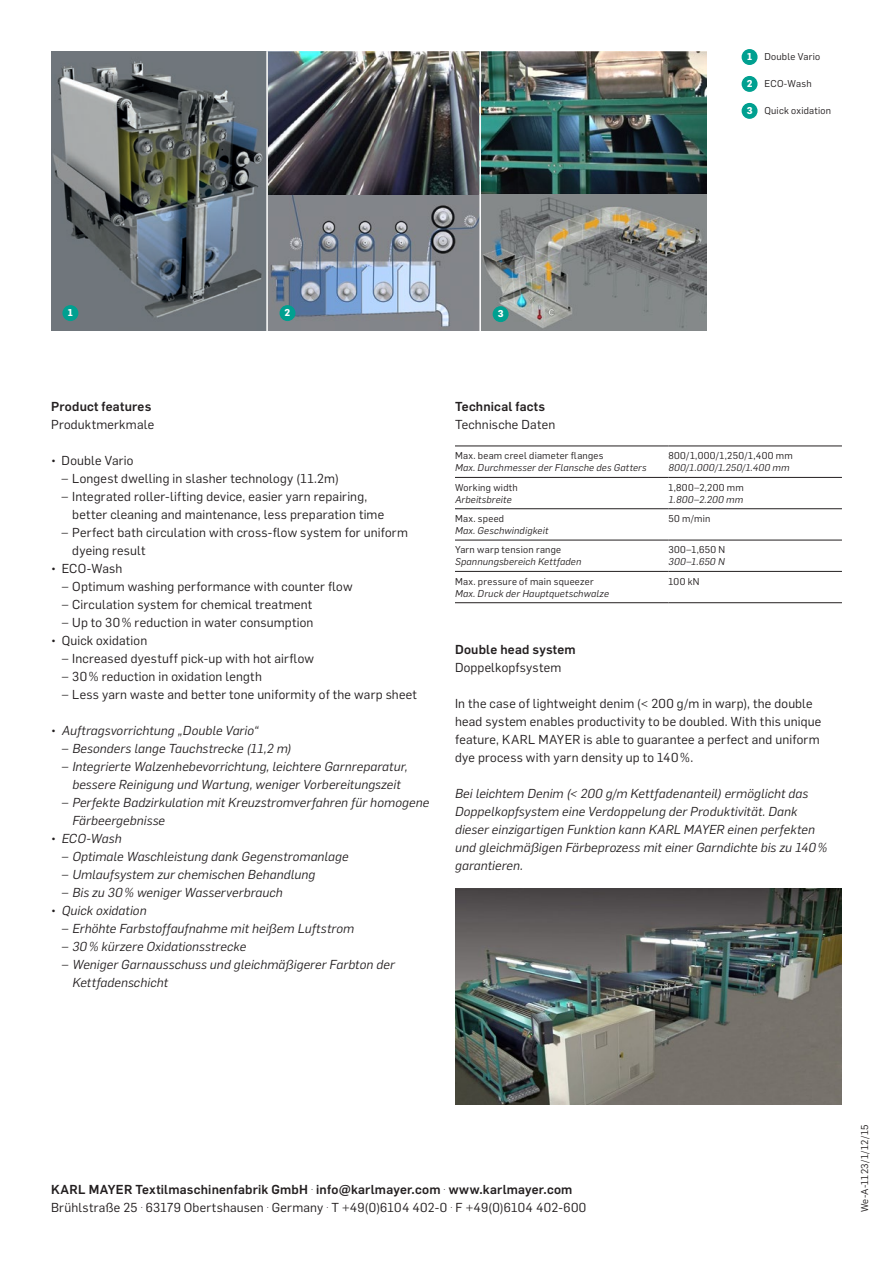
<style>
.page{position:relative;width:893px;height:1263px;background:#fff}
.page>*{position:absolute;margin:0;border:0;box-sizing:border-box;transform-origin:0 0}
.t1{font:12.75px/18px "Flama";letter-spacing:.015em;color:#231f20}
.t2{font:italic 12.75px/18px "Flama";letter-spacing:.015em;color:#231f20}
.t3{font:500 12.75px "Flama";letter-spacing:.02em;color:#231f20}
.t4{font:9.75px "Flama";letter-spacing:.025em;color:#231f20}
.t5{font:italic 9.75px "Flama";letter-spacing:.02em;color:#231f20}
.t6{font:700 9.75px "Flama";color:#fff}
.s1{font-style:italic}
.s2{font-style:normal}
.s3{font-weight:500}
</style>
<div class="page">
<hr style="left:455px;top:477px;width:213px;height:1px;background:#231f20">
<hr style="left:668px;top:477px;width:174px;height:1px;background:#231f20">
<hr style="left:455px;top:508px;width:213px;height:1px;background:#231f20">
<hr style="left:668px;top:508px;width:174px;height:1px;background:#231f20">
<hr style="left:455px;top:540px;width:213px;height:1px;background:#231f20">
<hr style="left:668px;top:540px;width:174px;height:1px;background:#231f20">
<hr style="left:455px;top:571px;width:213px;height:1px;background:#231f20">
<hr style="left:668px;top:571px;width:174px;height:1px;background:#231f20">
<hr style="left:455px;top:602px;width:213px;height:1px;background:#231f20">
<hr style="left:668px;top:602px;width:174px;height:1px;background:#231f20">
<hr style="left:455px;top:446px;width:213px;height:1px;background:#231f20">
<hr style="left:668px;top:446px;width:174px;height:1px;background:#231f20">
<img style="left:51px;top:51px;width:655px;height:279px">
<hr style="left:266px;top:51px;width:2px;height:287px;background:#fff">
<hr style="left:479px;top:51px;width:2px;height:287px;background:#fff">
<div style="left:280px;top:306px;width:15px;height:14px;background:#00a090;border-radius:50%"></div>
<div style="left:280px;top:305px;width:15px;height:16px;border:2px solid #00a090;border-radius:50%"></div>
<div style="left:493px;top:307px;width:15px;height:14px;background:#00a090;border-radius:50%"></div>
<div style="left:493px;top:306px;width:16px;height:16px;border:2px solid #00a090;border-radius:50%"></div>
<div style="left:742px;top:77px;width:15px;height:14px;background:#00a090;border-radius:50%"></div>
<div style="left:742px;top:76px;width:15px;height:16px;border:2px solid #00a090;border-radius:50%"></div>
<div style="left:742px;top:104px;width:15px;height:14px;background:#00a090;border-radius:50%"></div>
<div style="left:742px;top:103px;width:15px;height:16px;border:2px solid #00a090;border-radius:50%"></div>
<div style="left:63px;top:306px;width:15px;height:14px;background:#00a090;border-radius:50%"></div>
<div style="left:62px;top:305px;width:16px;height:16px;border:2px solid #00a090;border-radius:50%"></div>
<div style="left:742px;top:50px;width:15px;height:14px;background:#00a090;border-radius:50%"></div>
<div style="left:742px;top:49px;width:15px;height:16px;border:2px solid #00a090;border-radius:50%"></div>
<img style="left:455px;top:888px;width:387px;height:216px">
<p class="t6" style="left:747px;top:49px;width:7px">1</p>
<p class="t6" style="left:747px;top:76px;width:7px">2</p>
<p class="t6" style="left:747px;top:103px;width:7px">3</p>
<p class="t4" style="left:764px;top:49px;width:57px">Double Vario</p>
<p class="t4" style="left:764px;top:76px;width:49px">ECO-Wash</p>
<p class="t4" style="left:764px;top:103px;width:68px">Quick oxidation</p>
<p class="t6" style="left:68px;top:305px;width:7px">1</p>
<p class="t6" style="left:285px;top:305px;width:7px">2</p>
<p class="t6" style="left:498px;top:306px;width:7px">3</p>
<p class="t3" style="left:51px;top:397px;width:102px">Product features</p>
<p class="t1" style="left:51px;top:415px;width:105px">Produktmerkmale</p>
<p class="t1" style="left:51px;top:451px;width:84px">• Double Vario</p>
<p class="t1" style="left:62px;top:469px;width:279px"><span class="s1">–</span> Longest dwelling in slasher technology (11.2m)</p>
<p class="t1" style="left:72px;top:487px;width:313px;text-indent:-11px"><span class="s1">–</span> Integrated roller-lifting device, easier yarn repairing, better cleaning and maintenance, less preparation time</p>
<p class="t1" style="left:72px;top:523px;width:337px;text-indent:-11px"><span class="s1">–</span> Perfect bath circulation with cross-flow system for uniform dyeing result</p>
<p class="t1" style="left:51px;top:559px;width:73px">• ECO-Wash</p>
<p class="t1" style="left:62px;top:577px;width:292px"><span class="s1">–</span> Optimum washing performance with counter flow</p>
<p class="t1" style="left:62px;top:595px;width:252px"><span class="s1">–</span> Circulation system for chemical treatment</p>
<p class="t1" style="left:62px;top:613px;width:253px"><span class="s1">–</span> Up to 30% reduction in water consumption</p>
<p class="t1" style="left:51px;top:631px;width:98px">• Quick oxidation</p>
<p class="t1" style="left:62px;top:649px;width:254px"><span class="s1">–</span> Increased dyestuff pick-up with hot airflow</p>
<p class="t1" style="left:62px;top:667px;width:202px"><span class="s1">–</span> 30% reduction in oxidation length</p>
<p class="t1" style="left:62px;top:685px;width:357px"><span class="s1">–</span> Less yarn waste and better tone uniformity of the warp sheet</p>
<p class="t2" style="left:51px;top:721px;width:209px"><span class="s2">•</span> Auftragsvorrichtung „Double Vario“</p>
<p class="t2" style="left:62px;top:739px;width:231px">– Besonders lange Tauchstrecke (11,2 m)</p>
<p class="t2" style="left:62px;top:757px;width:347px;text-align:center">– Integrierte Walzenhebevorrichtung, leichtere Garnreparatur, bessere Reinigung und Wartung, weniger Vorbereitungszeit</p>
<p class="t2" style="left:72px;top:793px;width:358px;text-indent:-11px">– Perfekte Badzirkulation mit Kreuzstromverfahren für homogene<br>Färbeergebnisse</p>
<p class="t2" style="left:51px;top:829px;width:72px"><span class="s2">•</span> ECO-Wash</p>
<p class="t2" style="left:62px;top:847px;width:288px">– Optimale Waschleistung dank Gegenstromanlage</p>
<p class="t2" style="left:62px;top:865px;width:255px">– Umlaufsystem zur chemischen Behandlung</p>
<p class="t2" style="left:62px;top:883px;width:223px">– Bis zu 30% weniger Wasserverbrauch</p>
<p class="t2" style="left:51px;top:901px;width:97px"><span class="s2">•</span> Quick oxidation</p>
<p class="t2" style="left:62px;top:919px;width:294px">– Erhöhte Farbstoffaufnahme mit heißem Luftstrom</p>
<p class="t2" style="left:62px;top:937px;width:186px">– 30% kürzere Oxidationsstrecke</p>
<p class="t2" style="left:72px;top:955px;width:324px;text-indent:-11px">– Weniger Garnausschuss und gleichmäßigerer Farbton der<br>Kettfadenschicht</p>
<p class="t3" style="left:455px;top:397px;width:92px">Technical facts</p>
<p class="t1" style="left:455px;top:415px;width:102px">Technische Daten</p>
<p class="t4" style="left:455px;top:448px;width:150px">Max. beam creel diameter flanges</p>
<p class="t5" style="left:455px;top:460px;width:193px">Max. Durchmesser der Flansche des Gatters</p>
<p class="t4" style="left:668px;top:448px;width:126px">800/1,000/1,250/1,400 mm</p>
<p class="t5" style="left:668px;top:460px;width:123px">800/1.000/1.250/1.400 mm</p>
<p class="t4" style="left:455px;top:480px;width:64px">Working width</p>
<p class="t5" style="left:455px;top:492px;width:58px">Arbeitsbreite</p>
<p class="t4" style="left:668px;top:480px;width:77px">1,800–2,200 mm</p>
<p class="t5" style="left:668px;top:492px;width:76px">1.800–2.200 mm</p>
<p class="t4" style="left:455px;top:511px;width:51px">Max. speed</p>
<p class="t5" style="left:455px;top:523px;width:95px">Max. Geschwindigkeit</p>
<p class="t4" style="left:668px;top:511px;width:43px">50 m/min</p>
<p class="t4" style="left:455px;top:543px;width:108px">Yarn warp tension range</p>
<p class="t5" style="left:455px;top:555px;width:128px">Spannungsbereich Kettfaden</p>
<p class="t4" style="left:668px;top:543px;width:58px">300–1,650 N</p>
<p class="t5" style="left:668px;top:555px;width:58px">300–1.650 N</p>
<p class="t4" style="left:455px;top:574px;width:140px">Max. pressure of main squeezer</p>
<p class="t5" style="left:455px;top:586px;width:155px">Max. Druck der Hauptquetschwalze</p>
<p class="t4" style="left:668px;top:574px;width:33px">100 kN</p>
<p class="t3" style="left:455px;top:640px;width:122px">Double head system</p>
<p class="t1" style="left:455px;top:658px;width:108px">Doppelkopfsystem</p>
<p class="t1" style="left:455px;top:694px;width:368px">In the case of lightweight denim (&lt; 200 g/m in warp), the double head system enables productivity to be doubled. With this unique feature, KARL MAYER is able to guarantee a perfect and uniform dye process with yarn density up to 140%.</p>
<p class="t2" style="left:455px;top:784px;width:374px">Bei leichtem Denim (&lt; 200 g/m Kettfadenanteil) ermöglicht das Doppelkopfsystem eine Verdoppelung der Produktivität. Dank dieser einzigartigen Funktion kann KARL MAYER einen perfekten und gleichmäßigen Färbeprozess mit einer Garndichte bis zu 140% garantieren.</p>
<p class="t1" style="left:51px;top:1180px;width:537px"><span class="s3">KARL MAYER Textilmaschinenfabrik GmbH</span> . <span class="s3">info@karlmayer.com</span> . <span class="s3">www.karlmayer.com<br></span>Brühlstraße 25 . 63179 Obertshausen . Germany . T +49(0)6104 402-0 . F +49(0)6104 402-600</p>
<p class="t4" style="left:857px;top:1212px;width:89px;rotate:-90deg">We-A-1123/1/12/15</p>
</div>
